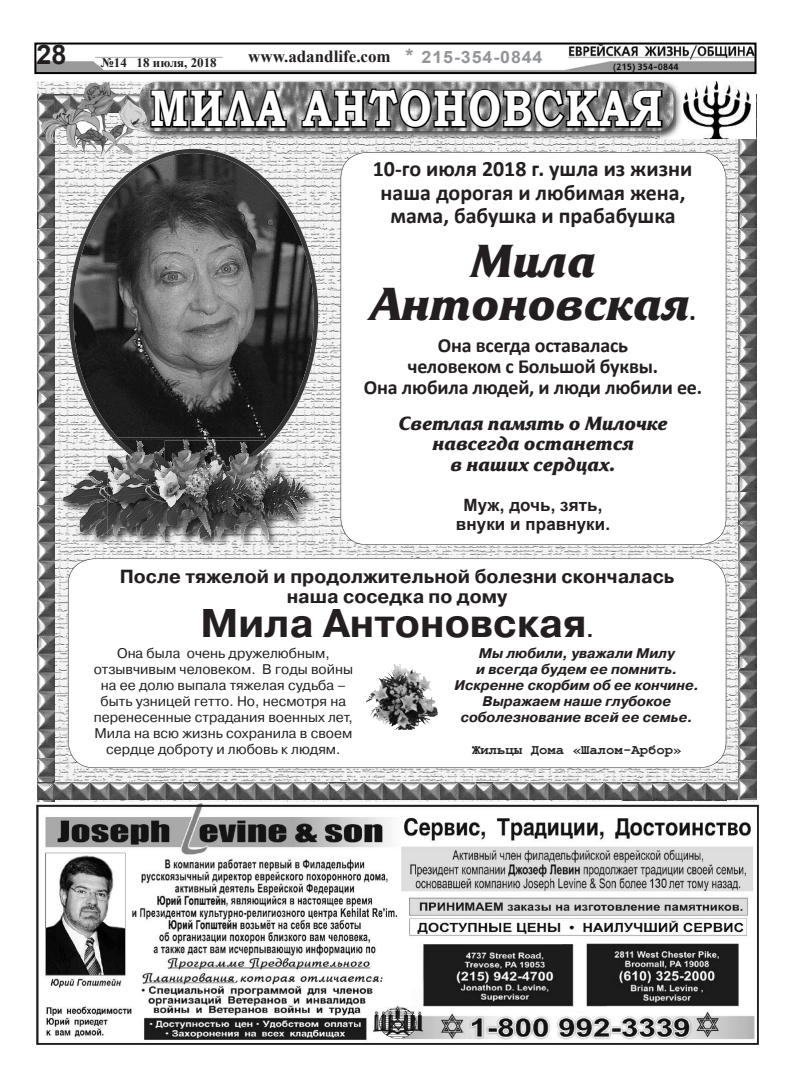
<style>
.page{position:relative;width:792px;height:1080px;background:#fff}
.page>*{position:absolute;margin:0;border:0;box-sizing:border-box;transform-origin:0 0}
.t1{font:700 51.4px "Bookman Old Style";letter-spacing:.045em;color:#fff;scale:.79 1}
.t2{font:italic 700 46px/43.2px "Friz Quadrata C";color:#231f20;text-align:center}
.t3{font:700 40px "Pragmatica C";color:#231f20}
.t4{font:700 27px "Arial";color:#231f20}
.t5{font:700 24px "Free Set";color:#231f20}
.t6{font:700 22px/23.4px "Calibri";color:#231f20;text-align:center}
.t7{font:700 20px/21px "Calibri";letter-spacing:-.01em;color:#231f20;text-align:center}
.t8{font:700 19px/20px "Pragmatica C";color:#231f20;text-align:center}
.t9{font:italic 700 19px/20.8px "Friz Quadrata C";color:#231f20;text-align:center}
.t10{font:700 17px/19px "Arial";letter-spacing:.005em;color:#231f20;text-align:center}
.t11{font:700 17px "Times New Roman";color:#231f20}
.t12{font:700 17px "Arial";letter-spacing:.05em;color:#939598;scale:1.05 1}
.t13{font:14px/16px "Pragmatica C";color:#231f20;text-align:center}
.t14{font:italic 700 14px/16px "Pragmatica C";color:#231f20;text-align:center}
.t15{font:700 14px "Courier New";color:#231f20}
.t16{font:700 13px "Times New Roman";color:#231f20}
.t17{font:700 12px "Free Set";color:#231f20}
.s1{font-size:20px}
.s2{color:#808080}
.s3{font-family:"Calibri";font-style:normal;font-size:26px}
.s4{font-size:19px}
</style>
<div class="page">
<img style="left:37px;top:46px;width:717px;height:25px">
<div style="left:34px;top:43px;width:723px;height:31px;border:2px solid #000"></div>
<img style="left:36px;top:802px;width:722px;height:242px">
<img style="left:37px;top:82px;width:719px;height:720px">
<img style="left:37px;top:95px;width:18px;height:164px">
<img style="left:37px;top:259px;width:18px;height:223px">
<img style="left:37px;top:620px;width:18px;height:139px">
<img style="left:739px;top:139px;width:17px;height:120px">
<img style="left:739px;top:492px;width:17px;height:33px">
<img style="left:37px;top:482px;width:18px;height:138px">
<img style="left:37px;top:759px;width:18px;height:43px">
<img style="left:739px;top:259px;width:17px;height:90px">
<img style="left:37px;top:782px;width:616px;height:18px">
<img style="left:653px;top:782px;width:86px;height:18px">
<img style="left:739px;top:349px;width:17px;height:143px">
<img style="left:739px;top:668px;width:17px;height:93px">
<img style="left:739px;top:525px;width:17px;height:143px">
<img style="left:739px;top:761px;width:17px;height:39px">
<img style="left:682px;top:82px;width:74px;height:57px">
<svg style="left:341px;top:152px;width:385px;height:393px"></svg>
<svg style="left:68px;top:559px;width:658px;height:209px"></svg>
<svg style="left:69px;top:149px;width:249px;height:329px;background:#606060"></svg>
<img style="left:61px;top:439px;width:154px;height:108px">
<img style="left:63px;top:456px;width:44px;height:81px">
<img style="left:273px;top:440px;width:38px;height:72px">
<svg style="left:261px;top:440px;width:12px;height:9px"></svg>
<img style="left:261px;top:449px;width:35px;height:91px">
<img style="left:119px;top:437px;width:142px;height:3px">
<svg style="left:107px;top:437px;width:12px;height:2px"></svg>
<img style="left:107px;top:439px;width:58px;height:106px">
<img style="left:188px;top:439px;width:27px;height:3px">
<img style="left:107px;top:441px;width:58px;height:98px">
<img style="left:215px;top:472px;width:46px;height:73px">
<img style="left:215px;top:440px;width:46px;height:6px">
<img style="left:243px;top:446px;width:18px;height:26px">
<img style="left:188px;top:517px;width:11px;height:5px">
<img style="left:188px;top:442px;width:55px;height:75px">
<img style="left:109px;top:439px;width:79px;height:97px">
<img style="left:147px;top:81px;width:535px;height:59px">
<img style="left:676px;top:82px;width:6px;height:57px">
<img style="left:147px;top:82px;width:527px;height:49px">
<img style="left:41px;top:82px;width:106px;height:74px">
<svg style="left:149px;top:81px;width:139px;height:48px;background:#585858"></svg>
<svg style="left:300px;top:87px;width:364px;height:43px;background:#535353"></svg>
<img style="left:366px;top:664px;width:72px;height:66px">
<h3 class="t4" style="left:36px;top:36px;width:32px">28</h3>
<h3 class="t5" style="left:37px;top:49px;width:31px">28</h3>
<p class="t17" style="left:108px;top:61px;width:132px">№14 / 18 Июля, 2018</p>
<p class="t16" style="left:101px;top:53px;width:117px">№14 18 июля, 2018</p>
<p class="t11" style="left:248px;top:44px;width:144px">www.adandlife.com</p>
<p class="t12" style="left:406px;top:45px;width:132px"><span class="s1">*</span> 215-354-0844</p>
<p class="t17" style="left:287px;top:51px;width:221px"><span class="s2">215-354-0844 *</span> www.adandlife.com</p>
<h1 class="t1" style="left:150px;top:71px;width:650px">МИЛА АНТОНОВСКАЯ</h1>
<h3 class="t6" style="left:373px;top:157px;width:321px">10-го июля 2018 г. ушла из жизни наша дорогая и любимая жена, мама, бабушка и прабабушка</h3>
<h2 class="t2" style="left:370px;top:239px;width:328px">Мила<br>Антоновская<span class="s3">.</span></h2>
<h3 class="t7" style="left:364px;top:335px;width:340px">Она всегда оставалась<br>человеком с Большой буквы.<br>Она любила людей, и люди любили ее.</h3>
<h3 class="t9" style="left:399px;top:412px;width:271px">Светлая память о Милочке навсегда останется<br>в наших сердцах.</h3>
<p class="t10" style="left:456px;top:496px;width:156px">Муж, дочь, зять, внуки и правнуки.</p>
<h3 class="t8" style="left:120px;top:566px;width:556px">После тяжелой и продолжительной болезни скончалась наша соседка по дому</h3>
<h3 class="t3" style="left:200px;top:601px;width:395px">Мила Антоновская<span class="s4">.</span></h3>
<p class="t13" style="left:94px;top:645px;width:261px">Она была очень дружелюбным, отзывчивым человеком. В годы войны на ее долю выпала тяжелая судьба – быть узницей гетто. Но, несмотря на перенесенные страдания военных лет, Мила на всю жизнь сохранила в своем сердце доброту и любовь к людям.</p>
<p class="t14" style="left:455px;top:645px;width:246px">Мы любили, уважали Милу<br>и всегда будем ее помнить.<br>Искренне скорбим об ее кончине.<br>Выражаем наше глубокое соболезнование всей ее семье.</p>
<p class="t15" style="left:472px;top:741px;width:211px">Жильцы Дома «Шалом-Арбор»</p>
</div>
